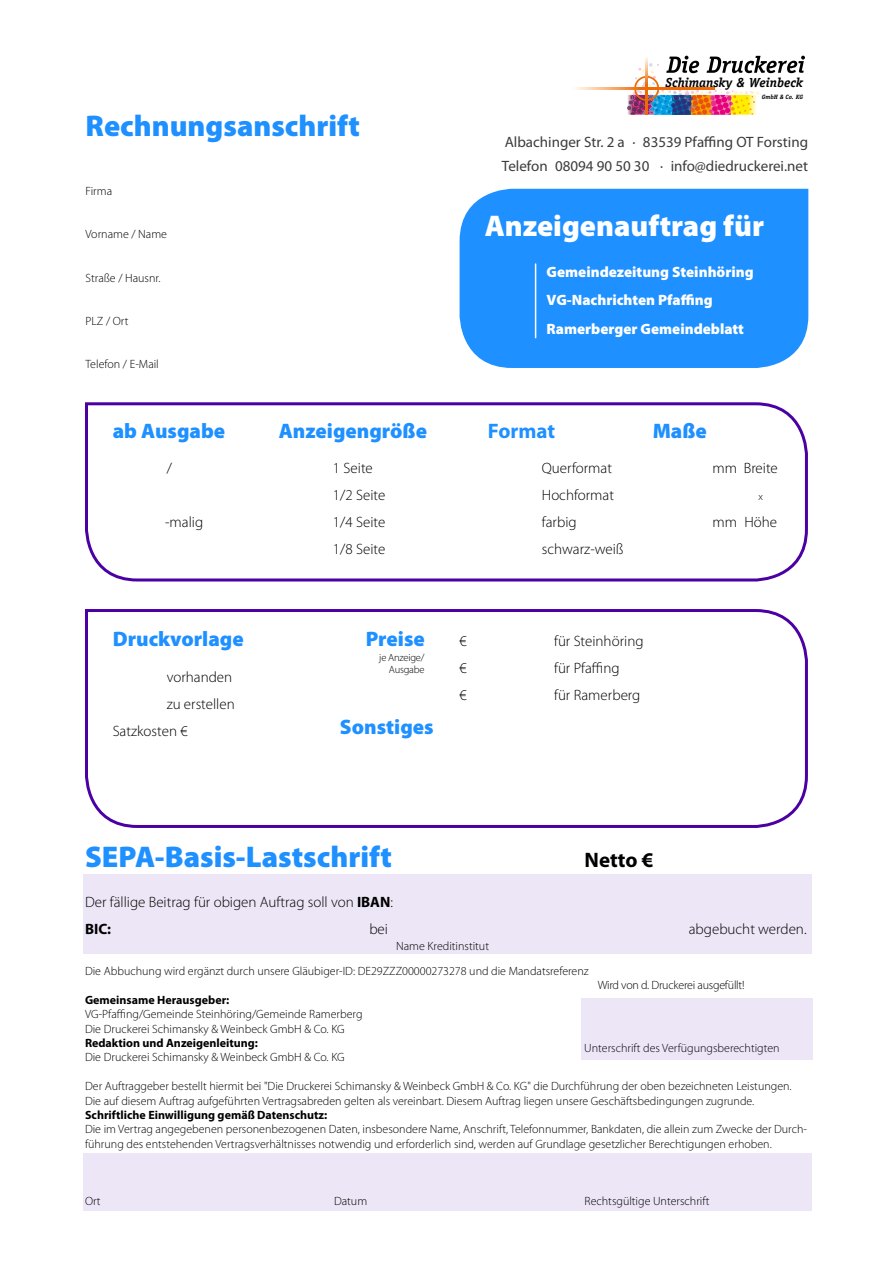
<style>
.page{position:relative;width:893px;height:1263px;background:#fff}
.page>*{position:absolute;margin:0;border:0;box-sizing:border-box;transform-origin:0 0}
.t1{font:900 30px "Myriad Pro";color:#1f90ff}
.t2{font:900 30px "Myriad Pro";color:#fff}
.t3{font:900 21px "Myriad Pro";color:#1f90ff}
.t4{font:700 21px "Myriad Pro";color:#1f90ff}
.t5{font:700 21px "Myriad Pro";color:#000}
.t6{font:300 15px/27px "Myriad Pro";color:#000}
.t7{font:15px/24px "Myriad Pro";color:#3c3c3b}
.t8{font:900 15px/28.5px "Myriad Pro";color:#fff}
.t9{font:italic 700 13.2px "Officina Serif";color:#000}
.t10{font:300 12px/14.4px "Myriad Pro";color:#000}
.t11{font:700 12px "Myriad Pro";color:#000}
.t12{font:300 12px "Myriad Pro";letter-spacing:-.02em;color:#000}
.t13{font:300 10.5px/12px "Myriad Pro";letter-spacing:-.02em;color:#000;text-align:right}
.t14{font:italic 700 6.3px "Officina Serif";color:#000}
.s1{font-weight:700}
</style>
<div class="page">
<div style="left:83px;top:874px;width:729px;height:80px;background:#ede6f6"></div>
<svg style="left:85px;top:609px;width:723px;height:219px"></svg>
<svg style="left:85px;top:402px;width:723px;height:180px"></svg>
<div style="left:459px;top:188px;width:350px;height:180px;background:#1f90ff"></div>
<hr style="left:535px;top:264px;width:1px;height:74px;background:#fff">
<div style="left:83px;top:1153px;width:729px;height:57px;background:#ede6f6"></div>
<div style="left:581px;top:998px;width:231px;height:62px;background:#ede6f6"></div>
<svg style="left:627px;top:56px;width:178px;height:59px"></svg>
<svg style="left:575px;top:88px;width:140px;height:2px"></svg>
<svg style="left:646px;top:56px;width:1px;height:59px"></svg>
<h1 class="t1" style="left:86px;top:109px;width:276px">Rechnungsanschrift</h1>
<p class="t10" style="left:86px;top:184px;width:28px">Firma</p>
<p class="t10" style="left:86px;top:227px;width:83px">Vorname / Name</p>
<p class="t10" style="left:86px;top:271px;width:77px">Straße / Hausnr.</p>
<p class="t10" style="left:86px;top:314px;width:44px">PLZ / Ort</p>
<p class="t10" style="left:86px;top:357px;width:75px">Telefon / E-Mail</p>
<h2 class="t3" style="left:113px;top:419px;width:114px">ab Ausgabe</h2>
<p class="t6" style="left:167px;top:455px;width:7px">/</p>
<p class="t6" style="left:165px;top:509px;width:40px">-malig</p>
<h2 class="t3" style="left:279px;top:419px;width:150px">Anzeigengröße</h2>
<p class="t6" style="left:333px;top:455px;width:54px">1 Seite<br>1/2 Seite<br>1/4 Seite<br>1/8 Seite</p>
<p class="t9" style="left:666px;top:75px;width:139px">Schimansky &amp; Weinbeck</p>
<p class="t14" style="left:762px;top:93px;width:43px">GmbH &amp; Co. KG</p>
<p class="t7" style="left:502px;top:131px;width:308px">Albachinger Str. 2 a · 83539 Pfaffing OT Forsting<br>Telefon 08094 90 50 30 · info@diedruckerei.net</p>
<h1 class="t2" style="left:485px;top:208px;width:281px">Anzeigenauftrag für</h1>
<p class="t8" style="left:547px;top:258px;width:209px">Gemeindezeitung Steinhöring<br>VG-Nachrichten Pfaffing<br>Ramerberger Gemeindeblatt</p>
<h2 class="t4" style="left:488px;top:419px;width:69px">Format</h2>
<p class="t6" style="left:542px;top:455px;width:83px">Querformat<br>Hochformat farbig schwarz-weiß</p>
<h2 class="t3" style="left:653px;top:419px;width:56px">Maße</h2>
<p class="t6" style="left:712px;top:455px;width:67px">mm Breite</p>
<p class="t13" style="left:758px;top:491px;width:6px">x</p>
<p class="t6" style="left:712px;top:509px;width:66px">mm Höhe</p>
<h2 class="t3" style="left:113px;top:627px;width:132px">Druckvorlage</h2>
<p class="t6" style="left:167px;top:664px;width:67px">vorhanden</p>
<p class="t6" style="left:167px;top:691px;width:70px">zu erstellen</p>
<p class="t6" style="left:113px;top:718px;width:76px">Satzkosten €</p>
<h2 class="t3" style="left:366px;top:627px;width:61px">Preise</h2>
<p class="t13" style="left:379px;top:652px;width:47px">je Anzeige/<br>Ausgabe</p>
<h2 class="t3" style="left:340px;top:714px;width:95px">Sonstiges</h2>
<p class="t6" style="left:460px;top:627px;width:9px">€</p>
<p class="t6" style="left:554px;top:627px;width:91px">für Steinhöring</p>
<p class="t6" style="left:460px;top:654px;width:9px">€</p>
<p class="t6" style="left:554px;top:654px;width:67px">für Pfaffing</p>
<p class="t6" style="left:460px;top:681px;width:9px">€</p>
<p class="t6" style="left:554px;top:681px;width:88px">für Ramerberg</p>
<h1 class="t1" style="left:85px;top:840px;width:308px">SEPA-Basis-Lastschrift</h1>
<h2 class="t5" style="left:585px;top:848px;width:70px">Netto €</h2>
<p class="t6" style="left:85px;top:888px;width:310px">Der fällige Beitrag für obigen Auftrag soll von <span class="s1">IBAN</span>:<br><span class="s1">BIC:</span></p>
<p class="t6" style="left:369px;top:915px;width:20px">bei</p>
<p class="t6" style="left:689px;top:915px;width:119px">abgebucht werden.</p>
<p class="t10" style="left:85px;top:964px;width:505px">Die Abbuchung wird ergänzt durch unsere Gläubiger-ID: DE29ZZZ00000273278 und die Mandatsreferenz</p>
<p class="t11" style="left:85px;top:993px;width:146px">Gemeinsame Herausgeber:</p>
<p class="t10" style="left:85px;top:1007px;width:279px">VG-Pfaffing/Gemeinde Steinhöring/Gemeinde Ramerberg<br>Die Druckerei Schimansky &amp; Weinbeck GmbH &amp; Co. KG</p>
<p class="t11" style="left:85px;top:1036px;width:175px">Redaktion und Anzeigenleitung:</p>
<p class="t10" style="left:85px;top:1050px;width:261px">Die Druckerei Schimansky &amp; Weinbeck GmbH &amp; Co. KG</p>
<p class="t10" style="left:85px;top:1079px;width:708px">Der Auftraggeber bestellt hiermit bei "Die Druckerei Schimansky &amp; Weinbeck GmbH &amp; Co. KG" die Durchführung der oben bezeichneten Leistungen.<br>Die auf diesem Auftrag aufgeführten Vertragsabreden gelten als vereinbart. Diesem Auftrag liegen unsere Geschäftsbedingungen zugrunde.</p>
<p class="t11" style="left:85px;top:1108px;width:244px">Schriftliche Einwilligung gemäß Datenschutz:</p>
<p class="t10" style="left:85px;top:1122px;width:723px">Die im Vertrag angegebenen personenbezogenen Daten, insbesondere Name, Anschrift, Telefonnummer, Bankdaten, die allein zum Zwecke der Durch&shy;führung des entstehenden Vertragsverhältnisses notwendig und erforderlich sind, werden auf Grundlage gesetzlicher Berechtigungen erhoben.</p>
<p class="t10" style="left:396px;top:939px;width:94px">Name Kreditinstitut</p>
<p class="t12" style="left:598px;top:979px;width:148px">Wird von d. Druckerei ausgefüllt!</p>
<p class="t10" style="left:584px;top:1041px;width:197px">Unterschrift des Verfügungsberechtigten</p>
<p class="t10" style="left:85px;top:1194px;width:17px">Ort</p>
<p class="t10" style="left:334px;top:1194px;width:35px">Datum</p>
<p class="t10" style="left:585px;top:1194px;width:126px">Rechtsgültige Unterschrift</p>
</div>
